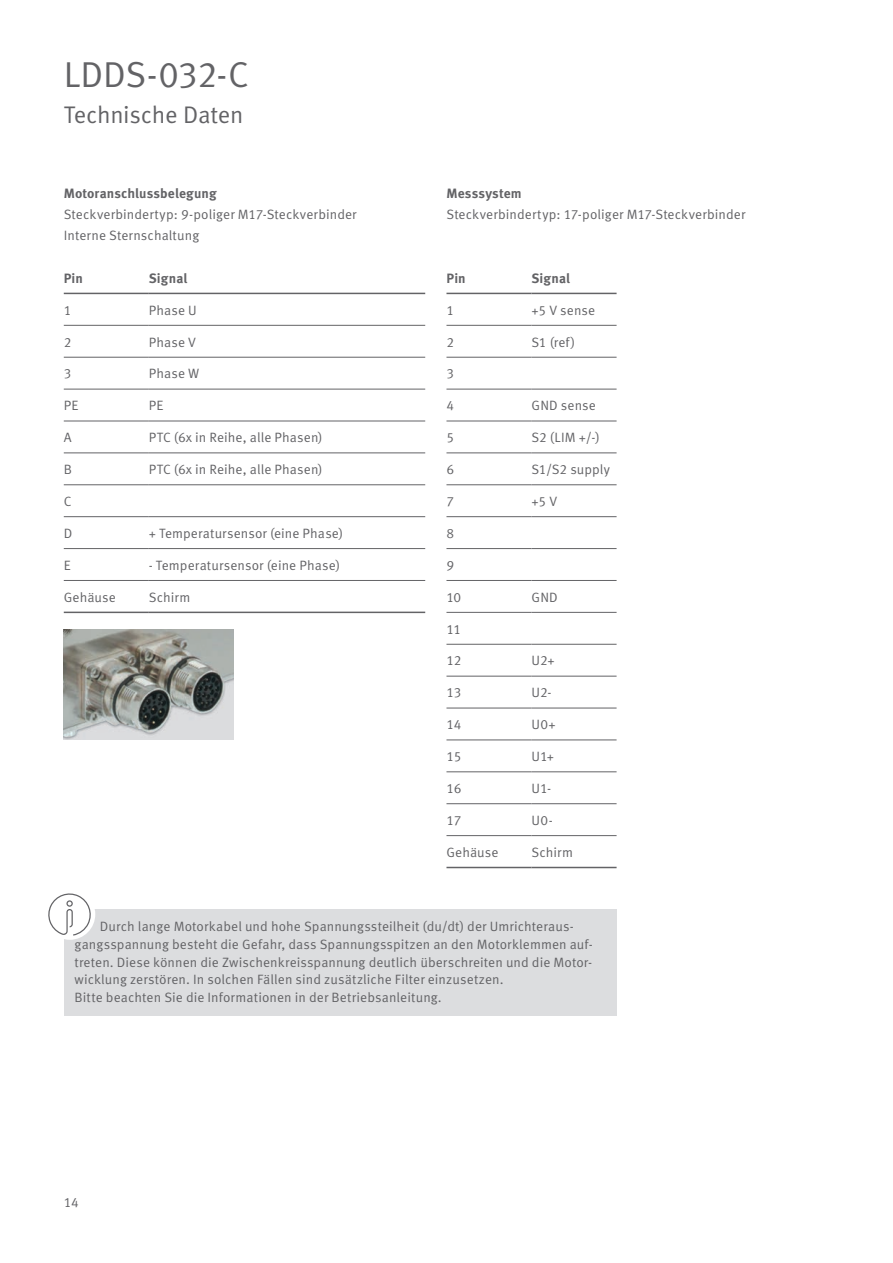
<style>
.page{position:relative;width:893px;height:1263px;background:#fff}
.page>*{position:absolute;margin:0;border:0;box-sizing:border-box;transform-origin:0 0}
.t1{font:36px "Schaeffler Meta";letter-spacing:-.015em;color:#636366}
.t2{font:24px "Schaeffler Meta";letter-spacing:-.01em;color:#636366}
.t3{font:13.5px/17.7px "Schaeffler Meta";letter-spacing:.005em;color:#636366}
.t4{font:700 13.5px "Schaeffler Meta";letter-spacing:.005em;color:#636366}
</style>
<div class="page">
<hr style="left:64px;top:325px;width:85px;height:1px;background:#636366">
<hr style="left:149px;top:325px;width:276px;height:1px;background:#636366">
<hr style="left:64px;top:357px;width:85px;height:1px;background:#636366">
<hr style="left:64px;top:389px;width:85px;height:1px;background:#636366">
<hr style="left:64px;top:421px;width:85px;height:1px;background:#636366">
<hr style="left:64px;top:453px;width:85px;height:1px;background:#636366">
<hr style="left:64px;top:484px;width:85px;height:1px;background:#636366">
<hr style="left:64px;top:516px;width:85px;height:1px;background:#636366">
<hr style="left:64px;top:548px;width:85px;height:1px;background:#636366">
<hr style="left:64px;top:580px;width:85px;height:1px;background:#636366">
<hr style="left:149px;top:357px;width:276px;height:1px;background:#636366">
<hr style="left:149px;top:389px;width:276px;height:1px;background:#636366">
<hr style="left:149px;top:421px;width:276px;height:1px;background:#636366">
<hr style="left:149px;top:453px;width:276px;height:1px;background:#636366">
<hr style="left:149px;top:484px;width:276px;height:1px;background:#636366">
<hr style="left:149px;top:516px;width:276px;height:1px;background:#636366">
<hr style="left:149px;top:548px;width:276px;height:1px;background:#636366">
<hr style="left:149px;top:580px;width:276px;height:1px;background:#636366">
<hr style="left:64px;top:612px;width:85px;height:1px;background:#636366">
<hr style="left:149px;top:612px;width:276px;height:1px;background:#636366">
<hr style="left:64px;top:293px;width:85px;height:1px;background:#636366">
<hr style="left:149px;top:293px;width:276px;height:1px;background:#636366">
<hr style="left:446px;top:325px;width:85px;height:1px;background:#636366">
<hr style="left:531px;top:325px;width:86px;height:1px;background:#636366">
<hr style="left:446px;top:357px;width:85px;height:1px;background:#636366">
<hr style="left:531px;top:357px;width:86px;height:1px;background:#636366">
<hr style="left:446px;top:389px;width:85px;height:1px;background:#636366">
<hr style="left:531px;top:389px;width:86px;height:1px;background:#636366">
<hr style="left:446px;top:421px;width:85px;height:1px;background:#636366">
<hr style="left:531px;top:421px;width:86px;height:1px;background:#636366">
<hr style="left:446px;top:453px;width:85px;height:1px;background:#636366">
<hr style="left:531px;top:453px;width:86px;height:1px;background:#636366">
<hr style="left:446px;top:484px;width:85px;height:1px;background:#636366">
<hr style="left:531px;top:484px;width:86px;height:1px;background:#636366">
<hr style="left:446px;top:516px;width:85px;height:1px;background:#636366">
<hr style="left:531px;top:516px;width:86px;height:1px;background:#636366">
<hr style="left:446px;top:548px;width:85px;height:1px;background:#636366">
<hr style="left:531px;top:548px;width:86px;height:1px;background:#636366">
<hr style="left:446px;top:580px;width:85px;height:1px;background:#636366">
<hr style="left:531px;top:580px;width:86px;height:1px;background:#636366">
<hr style="left:446px;top:612px;width:85px;height:1px;background:#636366">
<hr style="left:531px;top:612px;width:86px;height:1px;background:#636366">
<hr style="left:446px;top:644px;width:85px;height:1px;background:#636366">
<hr style="left:531px;top:644px;width:86px;height:1px;background:#636366">
<hr style="left:446px;top:676px;width:85px;height:1px;background:#636366">
<hr style="left:531px;top:676px;width:86px;height:1px;background:#636366">
<hr style="left:446px;top:708px;width:85px;height:1px;background:#636366">
<hr style="left:531px;top:708px;width:86px;height:1px;background:#636366">
<hr style="left:446px;top:740px;width:85px;height:1px;background:#636366">
<hr style="left:531px;top:740px;width:86px;height:1px;background:#636366">
<hr style="left:446px;top:771px;width:85px;height:1px;background:#636366">
<hr style="left:531px;top:771px;width:86px;height:1px;background:#636366">
<hr style="left:446px;top:803px;width:85px;height:1px;background:#636366">
<hr style="left:531px;top:803px;width:86px;height:1px;background:#636366">
<hr style="left:446px;top:835px;width:85px;height:1px;background:#636366">
<hr style="left:531px;top:835px;width:86px;height:1px;background:#636366">
<hr style="left:446px;top:867px;width:85px;height:1px;background:#636366">
<hr style="left:531px;top:867px;width:86px;height:1px;background:#636366">
<hr style="left:446px;top:293px;width:85px;height:1px;background:#636366">
<hr style="left:531px;top:293px;width:86px;height:1px;background:#636366">
<div style="left:64px;top:909px;width:553px;height:107px;background:#dcdddf"></div>
<div style="left:44px;top:889px;width:51px;height:51px;background:#fff;border-radius:50%"></div>
<svg style="left:48px;top:893px;width:43px;height:43px"></svg>
<img style="left:64px;top:629px;width:170px;height:111px">
<h1 class="t1" style="left:64px;top:53px;width:186px">LDDS-032-C</h1>
<h2 class="t2" style="left:64px;top:100px;width:181px">Technische Daten</h2>
<p class="t4" style="left:64px;top:184px;width:154px">Motoranschlussbelegung</p>
<p class="t3" style="left:64px;top:204px;width:294px;line-height:21.3px">Steckverbindertyp: 9-poliger M17-Steckverbinder<br>Interne Sternschaltung</p>
<p class="t4" style="left:64px;top:270px;width:21px">Pin</p>
<p class="t4" style="left:149px;top:270px;width:40px">Signal</p>
<p class="t3" style="left:64px;top:301px;width:9px">1</p>
<p class="t3" style="left:149px;top:301px;width:50px">Phase U</p>
<p class="t3" style="left:64px;top:333px;width:9px">2</p>
<p class="t3" style="left:149px;top:333px;width:49px">Phase V</p>
<p class="t3" style="left:64px;top:365px;width:9px">3</p>
<p class="t3" style="left:149px;top:365px;width:52px">Phase W</p>
<p class="t3" style="left:64px;top:397px;width:16px">PE</p>
<p class="t3" style="left:149px;top:397px;width:16px">PE</p>
<p class="t3" style="left:64px;top:429px;width:9px">A</p>
<p class="t3" style="left:149px;top:429px;width:175px">PTC (6x in Reihe, alle Phasen)</p>
<p class="t3" style="left:64px;top:461px;width:10px">B</p>
<p class="t3" style="left:149px;top:461px;width:175px">PTC (6x in Reihe, alle Phasen)</p>
<p class="t3" style="left:64px;top:493px;width:9px">C</p>
<p class="t3" style="left:64px;top:524px;width:10px">D</p>
<p class="t3" style="left:149px;top:524px;width:196px">+ Temperatursensor (eine Phase)</p>
<p class="t3" style="left:64px;top:556px;width:9px">E</p>
<p class="t3" style="left:149px;top:556px;width:193px">- Temperatursensor (eine Phase)</p>
<p class="t3" style="left:64px;top:588px;width:54px">Gehäuse</p>
<p class="t3" style="left:149px;top:588px;width:43px">Schirm</p>
<p class="t4" style="left:446px;top:184px;width:77px">Messsystem</p>
<p class="t3" style="left:446px;top:206px;width:300px">Steckverbindertyp: 17-poliger M17-Steckverbinder</p>
<p class="t4" style="left:446px;top:270px;width:21px">Pin</p>
<p class="t4" style="left:531px;top:270px;width:40px">Signal</p>
<p class="t3" style="left:446px;top:301px;width:9px">1</p>
<p class="t3" style="left:531px;top:301px;width:65px">+5 V sense</p>
<p class="t3" style="left:446px;top:333px;width:9px">2</p>
<p class="t3" style="left:531px;top:333px;width:45px">S1 (ref)</p>
<p class="t3" style="left:446px;top:365px;width:9px">3</p>
<p class="t3" style="left:446px;top:397px;width:9px">4</p>
<p class="t3" style="left:531px;top:397px;width:66px">GND sense</p>
<p class="t3" style="left:446px;top:429px;width:9px">5</p>
<p class="t3" style="left:531px;top:429px;width:70px">S2 (LIM +/-)</p>
<p class="t3" style="left:446px;top:461px;width:9px">6</p>
<p class="t3" style="left:531px;top:461px;width:80px">S1/S2 supply</p>
<p class="t3" style="left:446px;top:493px;width:9px">7</p>
<p class="t3" style="left:531px;top:493px;width:27px">+5 V</p>
<p class="t3" style="left:446px;top:524px;width:9px">8</p>
<p class="t3" style="left:446px;top:556px;width:9px">9</p>
<p class="t3" style="left:446px;top:588px;width:16px">10</p>
<p class="t3" style="left:531px;top:588px;width:28px">GND</p>
<p class="t3" style="left:446px;top:620px;width:16px">11</p>
<p class="t3" style="left:446px;top:652px;width:17px">12</p>
<p class="t3" style="left:531px;top:652px;width:25px">U2+</p>
<p class="t3" style="left:446px;top:684px;width:17px">13</p>
<p class="t3" style="left:531px;top:684px;width:22px">U2-</p>
<p class="t3" style="left:446px;top:716px;width:16px">14</p>
<p class="t3" style="left:531px;top:716px;width:26px">U0+</p>
<p class="t3" style="left:446px;top:748px;width:16px">15</p>
<p class="t3" style="left:531px;top:748px;width:24px">U1+</p>
<p class="t3" style="left:446px;top:780px;width:16px">16</p>
<p class="t3" style="left:531px;top:780px;width:21px">U1-</p>
<p class="t3" style="left:446px;top:811px;width:16px">17</p>
<p class="t3" style="left:531px;top:811px;width:23px">U0-</p>
<p class="t3" style="left:446px;top:843px;width:54px">Gehäuse</p>
<p class="t3" style="left:531px;top:843px;width:43px">Schirm</p>
<p class="t3" style="left:74px;top:918px;width:520px;text-indent:26px">Durch lange Motorkabel und hohe Spannungssteilheit (du/dt) der Umrichteraus&shy;gangsspannung besteht die Gefahr, dass Spannungsspitzen an den Motorklemmen auf&shy;treten. Diese können die Zwischenkreisspannung deutlich überschreiten und die Motor&shy;wicklung zerstören. In solchen Fällen sind zusätzliche Filter einzusetzen.<br>Bitte beachten Sie die Informationen in der Betriebsanleitung.</p>
<p class="t3" style="left:64px;top:1194px;width:16px">14</p>
</div>
